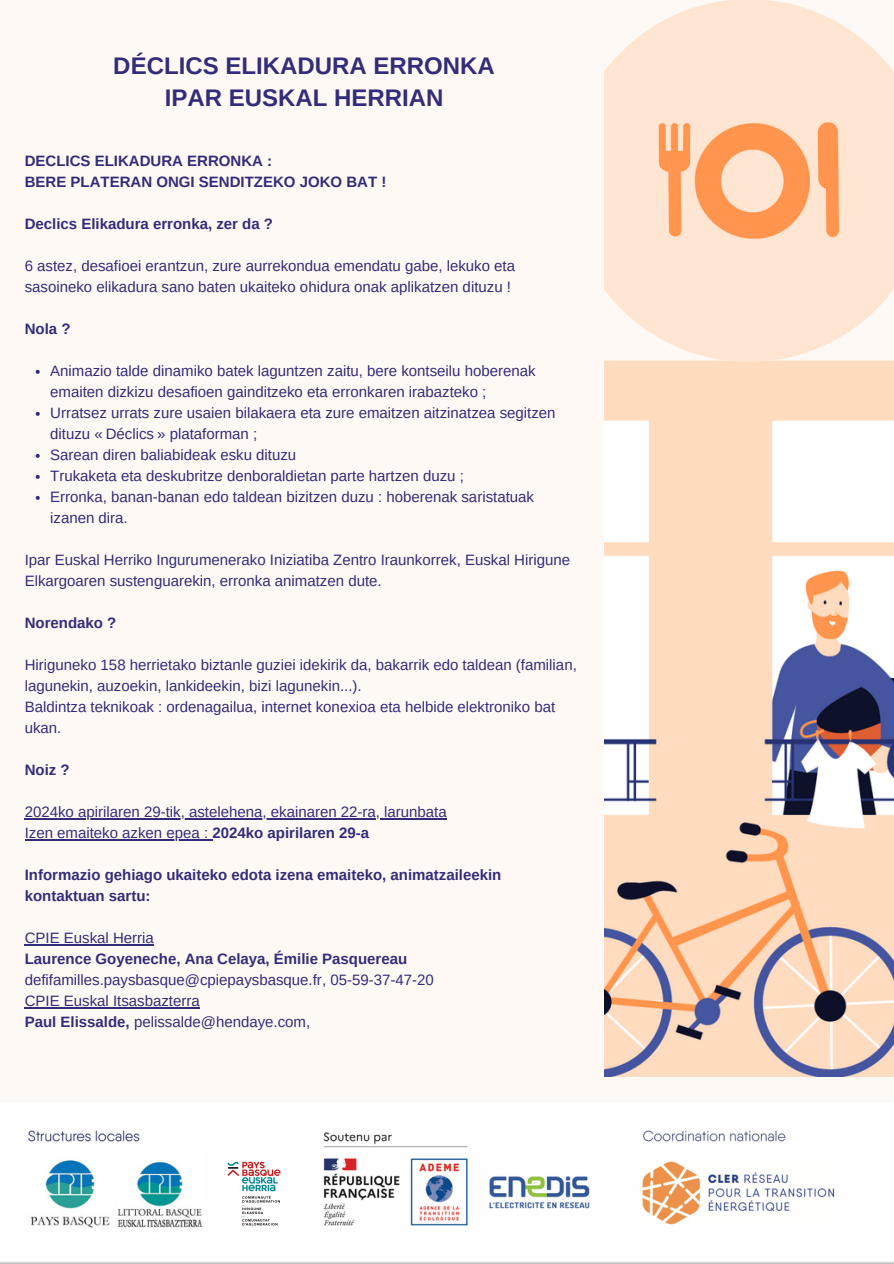
<style>
.page{position:relative;width:894px;height:1264px;background:#fff}
.page>*{position:absolute;margin:0;border:0;box-sizing:border-box;transform-origin:0 0}
.t1{font:700 24px/32.7px "Arimo";color:#332c7a;text-align:center}
.t2{font:15px/21px "Arimo";color:#332c7a}
.t3{font:700 15px/21px "Arimo";color:#332c7a}
.s1{font-weight:700}
</style>
<div class="page">
<div style="left:0;top:0;width:893px;height:1263px;background:#fef9f4"></div>
<svg style="left:36px;top:370px;width:4px;height:4px"></svg>
<svg style="left:36px;top:412px;width:4px;height:4px"></svg>
<svg style="left:36px;top:454px;width:4px;height:4px"></svg>
<svg style="left:36px;top:475px;width:4px;height:4px"></svg>
<svg style="left:36px;top:496px;width:4px;height:4px"></svg>
<hr style="left:25px;top:818px;width:119px;height:1px;background:#332c7a">
<hr style="left:144px;top:818px;width:303px;height:1px;background:#332c7a">
<hr style="left:25px;top:839px;width:187px;height:1px;background:#332c7a">
<hr style="left:25px;top:944px;width:129px;height:1px;background:#332c7a">
<hr style="left:25px;top:1007px;width:175px;height:1px;background:#332c7a">
<img style="left:604px;top:0;width:289px;height:1076px">
<img style="left:0;top:1130px;width:893px;height:133px">
<img style="left:27px;top:1150px;width:86px;height:87px">
<img style="left:117px;top:1152px;width:85px;height:84px">
<img style="left:209px;top:1152px;width:95px;height:81px">
<img style="left:211px;top:1152px;width:86px;height:85px">
<p class="t1" style="left:113px;top:49px;width:383px">DÉCLICS ELIKADURA ERRONKA<br>IPAR EUSKAL HERRIAN</p>
<p class="t3" style="left:25px;top:150px;width:363px">DECLICS ELIKADURA ERRONKA :<br>BERE PLATERAN ONGI SENDITZEKO JOKO BAT !</p>
<h1 class="t3" style="left:25px;top:213px;width:250px">Declics Elikadura erronka, zer da ?</h1>
<h2 class="t2" style="left:25px;top:255px;width:492px">6 astez, desafioei erantzun, zure aurrekondua emendatu gabe, lekuko eta sasoineko elikadura sano baten ukaiteko ohidura onak aplikatzen dituzu !</h2>
<h3 class="t3" style="left:25px;top:318px;width:47px">Nola ?</h3>
<p class="t2" style="left:50px;top:360px;width:487px">Animazio talde dinamiko batek laguntzen zaitu, bere kontseilu hoberenak emaiten dizkizu desafioen gainditzeko eta erronkaren irabazteko ;</p>
<h3 class="t2" style="left:50px;top:402px;width:506px">Urratsez urrats zure usaien bilakaera eta zure emaitzen aitzinatzea segitzen dituzu « Déclics » plataforman ;</h3>
<p class="t2" style="left:50px;top:444px;width:247px">Sarean diren baliabideak esku dituzu</p>
<p class="t2" style="left:50px;top:465px;width:415px">Trukaketa eta deskubritze denboraldietan parte hartzen duzu ;</p>
<p class="t2" style="left:50px;top:486px;width:485px">Erronka, banan-banan edo taldean bizitzen duzu : hoberenak saristatuak izanen dira.</p>
<p class="t2" style="left:25px;top:549px;width:546px">Ipar Euskal Herriko Ingurumenerako Iniziatiba Zentro Iraunkorrek, Euskal Hirigune<br>Elkargoaren sustenguarekin, erronka animatzen dute.</p>
<p class="t3" style="left:25px;top:612px;width:93px">Norendako ?</p>
<p class="t2" style="left:25px;top:654px;width:553px">Hiriguneko 158 herrietako biztanle guziei idekirik da, bakarrik edo taldean (familian, lagunekin, auzoekin, lankideekin, bizi lagunekin...).</p>
<h3 class="t2" style="left:25px;top:696px;width:532px">Baldintza teknikoak : ordenagailua, internet konexioa eta helbide elektroniko bat ukan.</h3>
<p class="t3" style="left:25px;top:759px;width:46px">Noiz ?</p>
<p class="t2" style="left:25px;top:801px;width:423px">2024ko apirilaren 29-tik, astelehena, ekainaren 22-ra, larunbata</p>
<p class="t2" style="left:25px;top:822px;width:346px">Izen emaiteko azken epea : <span class="s1">2024ko apirilaren 29-a</span></p>
<p class="t3" style="left:25px;top:864px;width:478px">Informazio gehiago ukaiteko edota izena emaiteko, animatzaileekin kontaktuan sartu:</p>
<h3 class="t2" style="left:25px;top:927px;width:131px">CPIE Euskal Herria</h3>
<p class="t3" style="left:25px;top:948px;width:384px">Laurence Goyeneche, Ana Celaya, Émilie Pasquereau</p>
<p class="t2" style="left:25px;top:969px;width:410px">defifamilles.paysbasque@cpiepaysbasque.fr, 05-59-37-47-20</p>
<p class="t2" style="left:25px;top:990px;width:176px">CPIE Euskal Itsasbazterra</p>
<p class="t2" style="left:25px;top:1011px;width:287px"><span class="s1">Paul Elissalde,</span> pelissalde@hendaye.com,</p>
</div>
